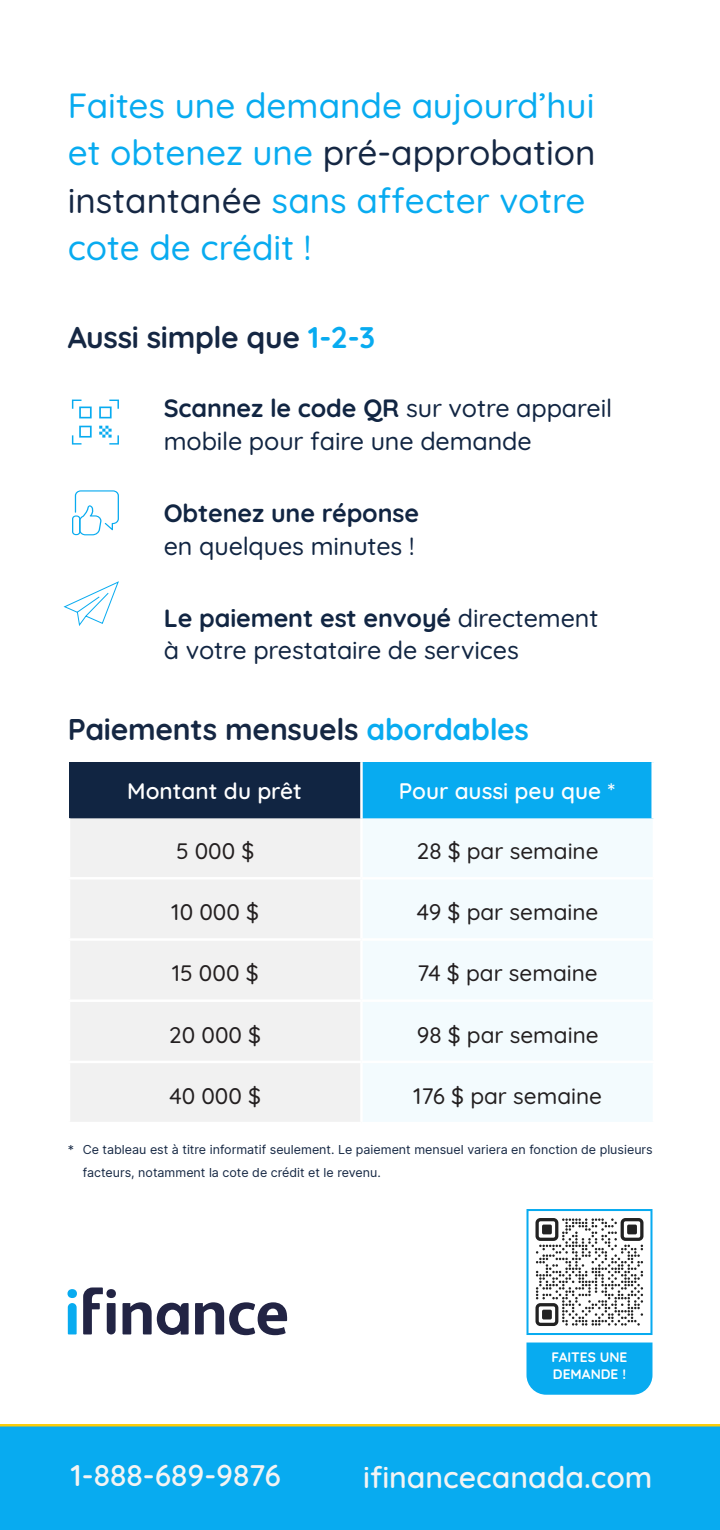
<style>
.page{position:relative;width:720px;height:1530px;background:#fff}
.page>*{position:absolute;margin:0;border:0;box-sizing:border-box;transform-origin:0 0}
.Body{font:500 35px/47.5px "Quicksand";color:#08abf0}
.t1{font:700 30px "Quicksand";letter-spacing:-.01em;color:#152743}
.t2{font:600 30px "Quicksand";color:#f3f4f4}
.Steps{font:500 25px/32.5px "Quicksand";letter-spacing:-.005em;color:#112542}
.t3{font:500 22.5px "Quicksand";color:#231f20}
.t4{font:600 22.5px "Quicksand";color:#fff}
.t5{font:700 13.75px "Quicksand";color:#fff}
.t6{font:12.5px/22.5px "Inter";color:#152743}
.s1{color:#152743}
.s2{color:#08abf0}
.s3{font-weight:700}
</style>
<div class="page">
<div style="left:0;top:1426px;width:720px;height:104px;background:#08abf0"></div>
<hr style="left:0;top:1424px;width:720px;height:2px;background:#fccd0a">
<svg style="left:72px;top:490px;width:47px;height:45px"></svg>
<svg style="left:63px;top:581px;width:56px;height:45px"></svg>
<svg style="left:72px;top:400px;width:47px;height:45px"></svg>
<div style="left:527px;top:1343px;width:126px;height:52px;background:#08abf0"></div>
<div style="left:526px;top:1209px;width:127px;height:126px;background:#fff;border:2px solid #08abf0"></div>
<svg style="left:536px;top:1218px;width:107px;height:108px"></svg>
<div style="left:535px;top:1218px;width:23px;height:23px;border:3px solid #222;border-radius:3px"></div>
<div style="left:542px;top:1225px;width:10px;height:9px;background:#222;border-radius:2px"></div>
<div style="left:621px;top:1218px;width:22px;height:23px;border:3px solid #222;border-radius:3px"></div>
<div style="left:627px;top:1225px;width:10px;height:9px;background:#222;border-radius:2px"></div>
<div style="left:535px;top:1303px;width:23px;height:23px;border:3px solid #222;border-radius:3px"></div>
<div style="left:542px;top:1310px;width:10px;height:9px;background:#222;border-radius:2px"></div>
<svg style="left:195px;top:1302px;width:92px;height:33px"></svg>
<svg style="left:83px;top:1288px;width:33px;height:46px"></svg>
<div style="left:106px;top:1289px;width:10px;height:9px;background:#222444;border-radius:50%"></div>
<svg style="left:68px;top:1303px;width:9px;height:31px"></svg>
<div style="left:68px;top:1289px;width:9px;height:9px;background:#08abf0;border-radius:50%"></div>
<svg style="left:123px;top:1302px;width:66px;height:33px"></svg>
<div style="left:69px;top:762px;width:292px;height:56px;background:#112542"></div>
<div style="left:361px;top:762px;width:293px;height:56px;background:#08abf0"></div>
<div style="left:70px;top:818px;width:290px;height:304px;background:#f1f1f1"></div>
<div style="left:363px;top:818px;width:290px;height:304px;background:#f3fbfe"></div>
<hr style="left:68px;top:877px;width:293px;height:3px;background:#fff">
<hr style="left:361px;top:877px;width:294px;height:3px;background:#fff">
<hr style="left:68px;top:938px;width:293px;height:3px;background:#fff">
<hr style="left:361px;top:938px;width:294px;height:3px;background:#fff">
<hr style="left:68px;top:999px;width:293px;height:3px;background:#fff">
<hr style="left:361px;top:999px;width:294px;height:3px;background:#fff">
<hr style="left:68px;top:1061px;width:293px;height:2px;background:#fff">
<hr style="left:361px;top:1061px;width:294px;height:2px;background:#fff">
<hr style="left:360px;top:762px;width:3px;height:56px;background:#fff">
<div style="left:651px;top:762px;width:5px;height:56px;background:#fff"></div>
<p class="Body" style="left:68px;top:78px;width:529px">Faites une demande aujourd’hui et obtenez une <span class="s1">pré-approbation instantanée</span> sans affecter votre cote de crédit !</p>
<p class="t1" style="left:68px;top:314px;width:309px">Aussi simple que <span class="s2">1-2-3</span></p>
<p class="Steps" style="left:164px;top:390px;width:450px"><span class="s3">Scannez le code QR</span> sur votre appareil mobile pour faire une demande</p>
<p class="Steps" style="left:164px;top:494px;width:257px"><span class="s3">Obtenez une réponse </span>en quelques minutes !</p>
<p class="Steps" style="left:164px;top:599px;width:436px"><span class="s3">Le paiement est envoyé</span> directement à votre prestataire de services</p>
<p class="t1" style="left:68px;top:706px;width:463px">Paiements mensuels <span class="s2">abordables</span></p>
<p class="t4" style="left:127px;top:773px;width:176px">Montant du prêt</p>
<p class="t4" style="left:399px;top:773px;width:218px">Pour aussi peu que *</p>
<p class="t3" style="left:176px;top:834px;width:80px">5 000 $</p>
<p class="t3" style="left:417px;top:834px;width:183px">28 $ par semaine</p>
<p class="t3" style="left:171px;top:895px;width:89px">10 000 $</p>
<p class="t3" style="left:417px;top:895px;width:183px">49 $ par semaine</p>
<p class="t3" style="left:172px;top:956px;width:88px">15 000 $</p>
<p class="t3" style="left:418px;top:956px;width:182px">74 $ par semaine</p>
<p class="t3" style="left:169px;top:1017px;width:93px">20 000 $</p>
<p class="t3" style="left:417px;top:1017px;width:183px">98 $ par semaine</p>
<p class="t3" style="left:169px;top:1078px;width:93px">40 000 $</p>
<p class="t3" style="left:413px;top:1078px;width:190px">176 $ par semaine</p>
<p class="t6" style="left:83px;top:1138px;width:572px;text-indent:-15px">* Ce tableau est à titre informatif seulement. Le paiement mensuel variera en fonction de plusieurs facteurs, notamment la cote de crédit et le revenu.</p>
<p class="t5" style="left:551px;top:1347px;width:78px">FAITES UNE</p>
<p class="t5" style="left:553px;top:1363px;width:75px">DEMANDE !</p>
<p class="t2" style="left:71px;top:1452px;width:212px">1-888-689-9876</p>
<p class="t2" style="left:363px;top:1454px;width:291px">ifinancecanada.com</p>
</div>
